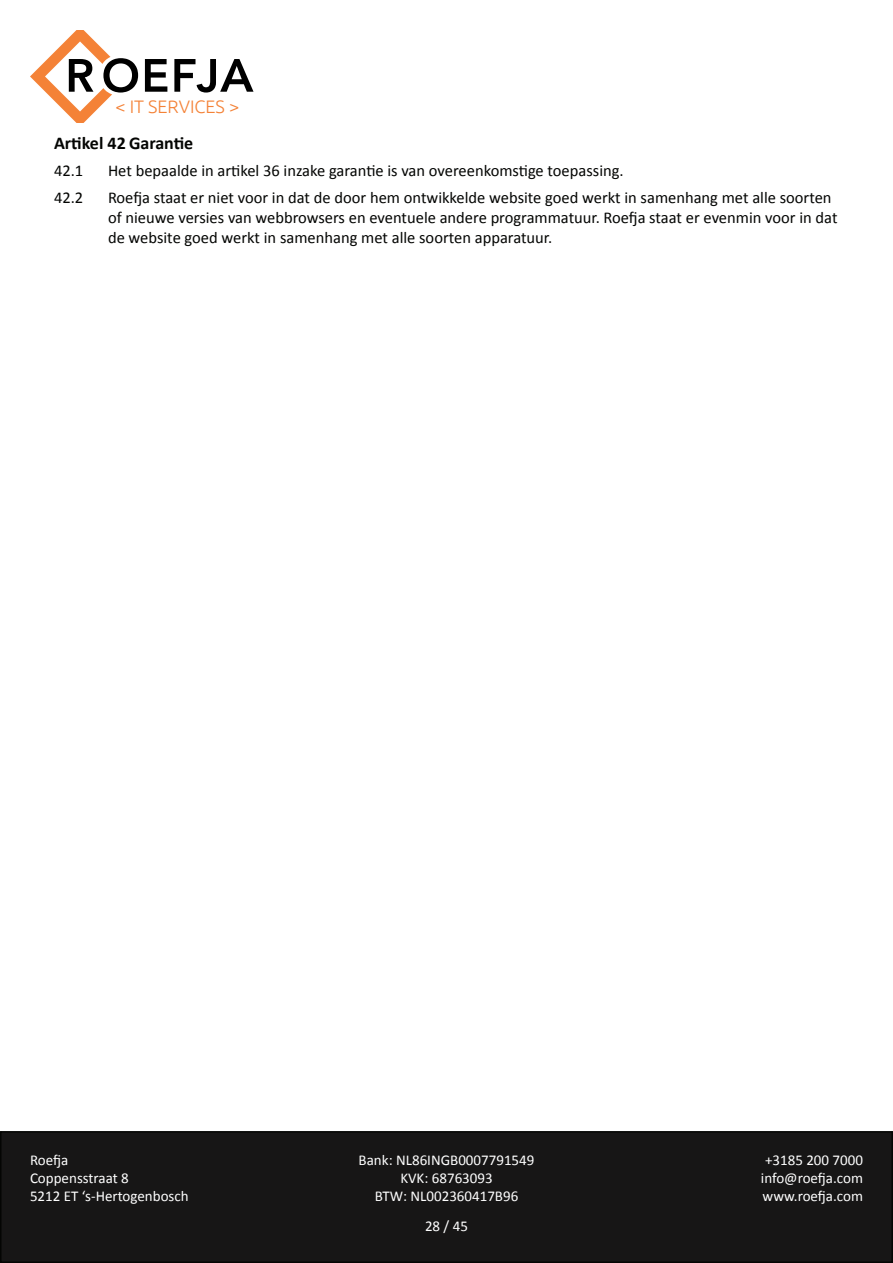
<style>
.page{position:relative;width:893px;height:1263px;background:#fff}
.page>*{position:absolute;margin:0;border:0;box-sizing:border-box;transform-origin:0 0}
.t1{font:300 18.15px "Ubuntu";color:#f48237}
.t2{font:700 18px "Calibri";color:#040503}
.t3{font:16.5px/19.8px "Calibri";color:#040503}
.t4{font:15px/18px "Calibri";color:#fff}
</style>
<div class="page">
<div style="left:1px;top:1132px;width:891px;height:130px;background:#171616"></div>
<div style="left:0;top:1131px;width:893px;height:132px;border:2px solid #040503"></div>
<svg style="left:145px;top:59px;width:22px;height:33px"></svg>
<svg style="left:174px;top:59px;width:80px;height:34px"></svg>
<svg style="left:30px;top:30px;width:108px;height:93px"></svg>
<p class="t1" style="left:115px;top:96px;width:125px">&lt; IT SERVICES &gt;</p>
<p class="t2" style="left:54px;top:130px;width:141px">Artikel 42 Garantie</p>
<p class="t3" style="left:54px;top:160px;width:31px">42.1</p>
<p class="t3" style="left:108px;top:160px;width:517px">Het bepaalde in artikel 36 inzake garantie is van overeenkomstige toepassing.</p>
<p class="t3" style="left:54px;top:187px;width:31px">42.2</p>
<p class="t3" style="left:108px;top:187px;width:731px">Roefja staat er niet voor in dat de door hem ontwikkelde website goed werkt in samenhang met alle soorten of nieuwe versies van webbrowsers en eventuele andere programmatuur. Roefja staat er evenmin voor in dat de website goed werkt in samenhang met alle soorten apparatuur.</p>
<p class="t4" style="left:30px;top:1150px;width:160px">Roefja<br>Coppensstraat 8<br>5212 ET ‘s-Hertogenbosch</p>
<p class="t4" style="left:761px;top:1150px;width:104px;text-align:justify">+3185 200 7000 info@roefja.com www.roefja.com</p>
<p class="t4" style="left:359px;top:1150px;width:177px;text-align:center">Bank: NL86INGB0007791549<br>KVK: 68763093<br>BTW: NL002360417B96</p>
<p class="t4" style="left:425px;top:1216px;width:44px">28 / 45</p>
</div>
